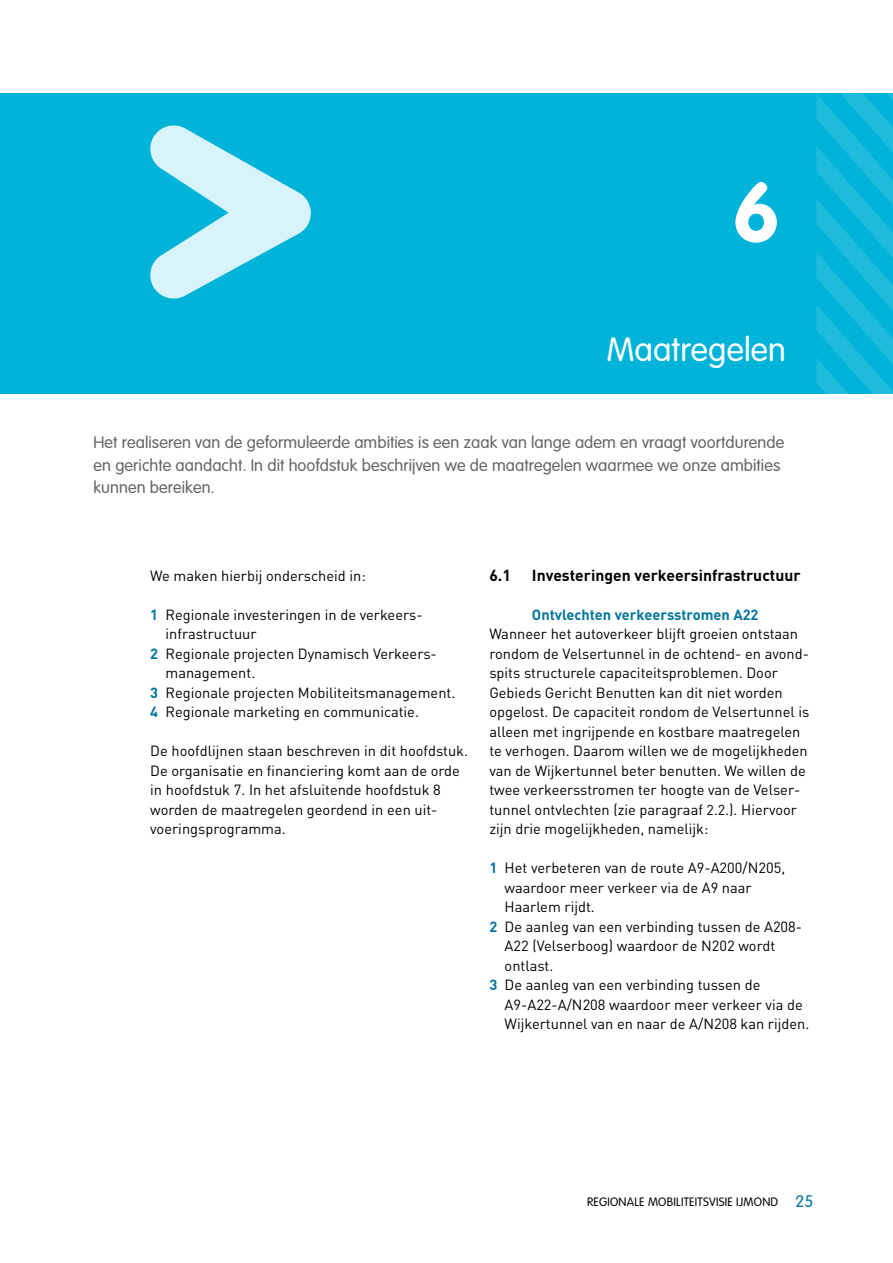
<style>
.page{position:relative;width:893px;height:1263px;background:#fff}
.page>*{position:absolute;margin:0;border:0;box-sizing:border-box;transform-origin:0 0}
.t1{font:700 82.5px "VAG Rounded";color:#fff}
.t2{font:300 33px "VAG Rounded";color:#fff}
.t3{font:300 16.5px/22.5px "VAG Rounded";letter-spacing:.005em;color:#646567}
.t4{font:700 15.75px "DIN";color:#000}
.t5{font:14.7px/19.5px "DIN";color:#000}
.t6{font:700 14.7px "DIN";color:#00759b}
.t7{font:300 12px "VAG Rounded";letter-spacing:.02em;color:#000}
.s1{font-weight:700;color:#00759b}
.s2{font-size:14.25px}
.s3{font-size:16.5px;color:#00759b}
</style>
<div class="page">
<div style="left:0;top:94px;width:893px;height:300px;background:#00b3d9"></div>
<svg style="left:150px;top:125px;width:161px;height:174px"></svg>
<svg style="left:816px;top:93px;width:77px;height:301px"></svg>
<h1 class="t1" style="left:732px;top:164px;width:49px">6</h1>
<h2 class="t2" style="left:607px;top:330px;width:181px">Maatregelen</h2>
<p class="t3" style="left:94px;top:431px;width:692px">Het realiseren van de geformuleerde ambities is een zaak van lange adem en vraagt voortdurende en gerichte aandacht. In dit hoofdstuk beschrijven we de maatregelen waarmee we onze ambities kunnen bereiken.</p>
<p class="t5" style="left:150px;top:565px;width:217px">We maken hierbij onderscheid in:</p>
<p class="t5" style="left:150px;top:604px;width:272px"><span class="s1">1</span> Regionale investeringen in de verkeers-</p>
<p class="t5" style="left:165px;top:624px;width:93px">infrastructuur</p>
<p class="t5" style="left:150px;top:643px;width:286px"><span class="s1">2</span> Regionale projecten Dynamisch Verkeers-</p>
<p class="t5" style="left:165px;top:663px;width:91px">management.</p>
<p class="t5" style="left:150px;top:682px;width:307px"><span class="s1">3</span> Regionale projecten Mobiliteitsmanagement.</p>
<p class="t5" style="left:150px;top:702px;width:270px"><span class="s1">4</span> Regionale marketing en communicatie.</p>
<p class="t5" style="left:150px;top:741px;width:319px">De hoofdlijnen staan beschreven in dit hoofdstuk.<br>De organisatie en financiering komt aan de orde in hoofdstuk 7. In het afsluitende hoofdstuk 8 worden de maatregelen geordend in een uit&shy;voeringsprogramma.</p>
<p class="t4" style="left:489px;top:565px;width:23px">6.1</p>
<p class="t4" style="left:532px;top:565px;width:270px">Investeringen verkeersinfrastructuur</p>
<p class="t6" style="left:532px;top:605px;width:228px">Ontvlechten verkeersstromen A22</p>
<p class="t5" style="left:489px;top:624px;width:321px">Wanneer het autoverkeer blijft groeien ontstaan rondom de Velsertunnel in de ochtend- en avond&shy;spits structurele capaciteitsproblemen. Door Gebieds Gericht Benutten kan dit niet worden opgelost. De capaciteit rondom de Velsertunnel is alleen met ingrijpende en kostbare maatregelen te verhogen. Daarom willen we de mogelijkheden van de Wijkertunnel beter benutten. We willen de twee verkeersstromen ter hoogte van de Velser&shy;tunnel ontvlechten (zie paragraaf <span class="s2">2.2</span>.). Hiervoor zijn drie mogelijkheden, namelijk:</p>
<p class="t5" style="left:489px;top:858px;width:297px"><span class="s1">1</span> Het verbeteren van de route A9-A200/N205,</p>
<p class="t5" style="left:505px;top:877px;width:249px">waardoor meer verkeer via de A9 naar</p>
<p class="t5" style="left:505px;top:897px;width:92px">Haarlem rijdt.</p>
<p class="t5" style="left:489px;top:916px;width:314px"><span class="s1">2</span> De aanleg van een verbinding tussen de A208-</p>
<p class="t5" style="left:505px;top:936px;width:272px">A22 (Velserboog) waardoor de N202 wordt</p>
<p class="t5" style="left:505px;top:955px;width:50px">ontlast.</p>
<p class="t5" style="left:489px;top:975px;width:273px"><span class="s1">3</span> De aanleg van een verbinding tussen de</p>
<p class="t5" style="left:505px;top:994px;width:300px">A9-A22-A/N208 waardoor meer verkeer via de</p>
<p class="t5" style="left:505px;top:1014px;width:306px">Wijkertunnel van en naar de A/N208 kan rijden.</p>
<p class="t7" style="left:587px;top:1195px;width:228px">Regionale mobiliteitsvisie IJmond <span class="s3">25</span></p>
</div>
